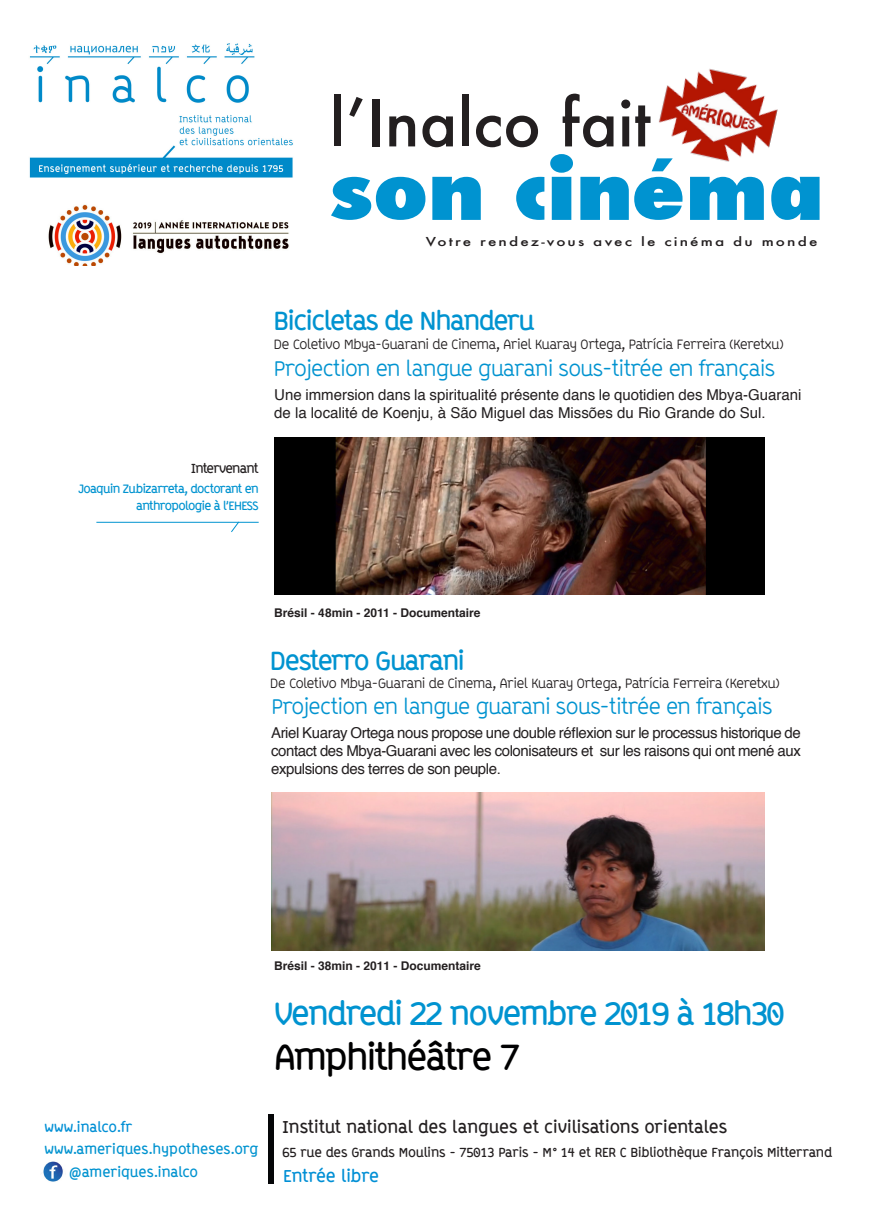
<style>
.page{position:relative;width:871px;height:1219px;background:#fff}
.page>*{position:absolute;margin:0;border:0;box-sizing:border-box;transform-origin:0 0}
.t1{font:500 63px "Futura";color:#231f20}
.t2{font:700 36px "ABB Line";letter-spacing:-.05em;color:#000001}
.t3{font:700 32px "ABB Line";letter-spacing:-.05em;color:#0093d0}
.t4{font:700 26px "ABB Line";letter-spacing:-.05em;color:#0093d0}
.t5{font:22px "ABB Line";letter-spacing:-.05em;color:#0093d0}
.t6{font:700 17px "ABB Line";color:#231f20}
.t7{font:700 17px "ABB Line";letter-spacing:-.015em;color:#008fd5}
.t8{font:15px/18px "Helvetica";color:#231f20}
.t9{font:14px "ABB Line";letter-spacing:-.05em;color:#231f20}
.t10{font:700 14px "ABB Line";color:#0093d0}
.t11{font:700 14px "ABB Line";color:#008fd5}
.t12{font:700 13px "ABB Line";letter-spacing:-.01em;color:#231f20}
.t13{font:700 13px "ABB Line";letter-spacing:-.06em;color:#231f20}
.t14{font:700 12px "Helvetica";color:#231f20}
.t15{font:700 12px/17px "ABB Line";letter-spacing:-.05em;color:#0093d0;text-align:right}
.t16{font:500 12px "Futura";letter-spacing:.14em;color:#231f20;scale:1.27 1}
</style>
<div class="page">
<svg style="left:331px;top:154px;width:488px;height:66px"></svg>
<img style="left:48px;top:204px;width:241px;height:62px">
<img style="left:29px;top:43px;width:264px;height:135px">
<img style="left:648px;top:69px;width:140px;height:113px">
<img style="left:274px;top:437px;width:490px;height:157px">
<img style="left:271px;top:793px;width:493px;height:157px">
<div style="left:267px;top:1114px;width:6px;height:69px;background:#050608"></div>
<img style="left:43px;top:1161px;width:21px;height:21px">
<hr style="left:96px;top:522px;width:162px;height:1px;background:#0093d0">
<svg style="left:230px;top:521px;width:10px;height:11px"></svg>
<p class="t1" style="left:330px;top:80px;width:322px">l’Inalco fait</p>
<p class="t16" style="left:426px;top:234px;width:310px">Votre rendez-vous avec le cinéma du monde</p>
<p class="t4" style="left:273px;top:305px;width:262px">Bicicletas de Nhanderu</p>
<p class="t9" style="left:273px;top:336px;width:511px">De Coletivo Mbya-Guarani de Cinema, Ariel Kuaray Ortega, Patrícia Ferreira (Keretxu)</p>
<p class="t5" style="left:273px;top:356px;width:503px">Projection en langue guarani sous-titrée en français</p>
<p class="t8" style="left:274px;top:386px;width:528px">Une immersion dans la spiritualité présente dans le quotidien des Mbya-Guarani de la localité de Koenju, à São Miguel das Missões du Rio Grande do Sul.</p>
<p class="t13" style="left:191px;top:460px;width:69px">Intervenant</p>
<p class="t15" style="left:78px;top:480px;width:182px">Joaquin Zubizarreta, doctorant en anthropologie à l’EHESS</p>
<p class="t14" style="left:274px;top:603px;width:208px">Brésil - 48min - 2011 - Documentaire</p>
<p class="t4" style="left:270px;top:645px;width:196px">Desterro Guarani</p>
<p class="t9" style="left:270px;top:676px;width:511px">De Coletivo Mbya-Guarani de Cinema, Ariel Kuaray Ortega, Patrícia Ferreira (Keretxu)</p>
<p class="t5" style="left:271px;top:693px;width:503px">Projection en langue guarani sous-titrée en français</p>
<p class="t8" style="left:271px;top:724px;width:531px;text-align:justify">Ariel Kuaray Ortega nous propose une double réflexion sur le processus historique de contact des Mbya-Guarani avec les colonisateurs et sur les raisons qui ont mené aux expulsions des terres de son peuple.</p>
<p class="t14" style="left:274px;top:956px;width:208px">Brésil - 38min - 2011 - Documentaire</p>
<p class="t3" style="left:274px;top:994px;width:511px">Vendredi 22 novembre 2019 à 18h30</p>
<p class="t2" style="left:274px;top:1035px;width:247px">Amphithéâtre 7</p>
<p class="t6" style="left:282px;top:1117px;width:446px">Institut national des langues et civilisations orientales</p>
<p class="t12" style="left:282px;top:1145px;width:551px">65 rue des Grands Moulins - 75013 Paris - M° 14 et RER C Bibliothèque François Mitterrand</p>
<p class="t11" style="left:45px;top:1119px;width:89px">www.inalco.fr</p>
<p class="t10" style="left:69px;top:1164px;width:131px">@ameriques.inalco</p>
<p class="t7" style="left:283px;top:1166px;width:97px">Entrée libre</p>
<p class="t10" style="left:45px;top:1141px;width:215px">www.ameriques.hypotheses.org</p>
</div>
